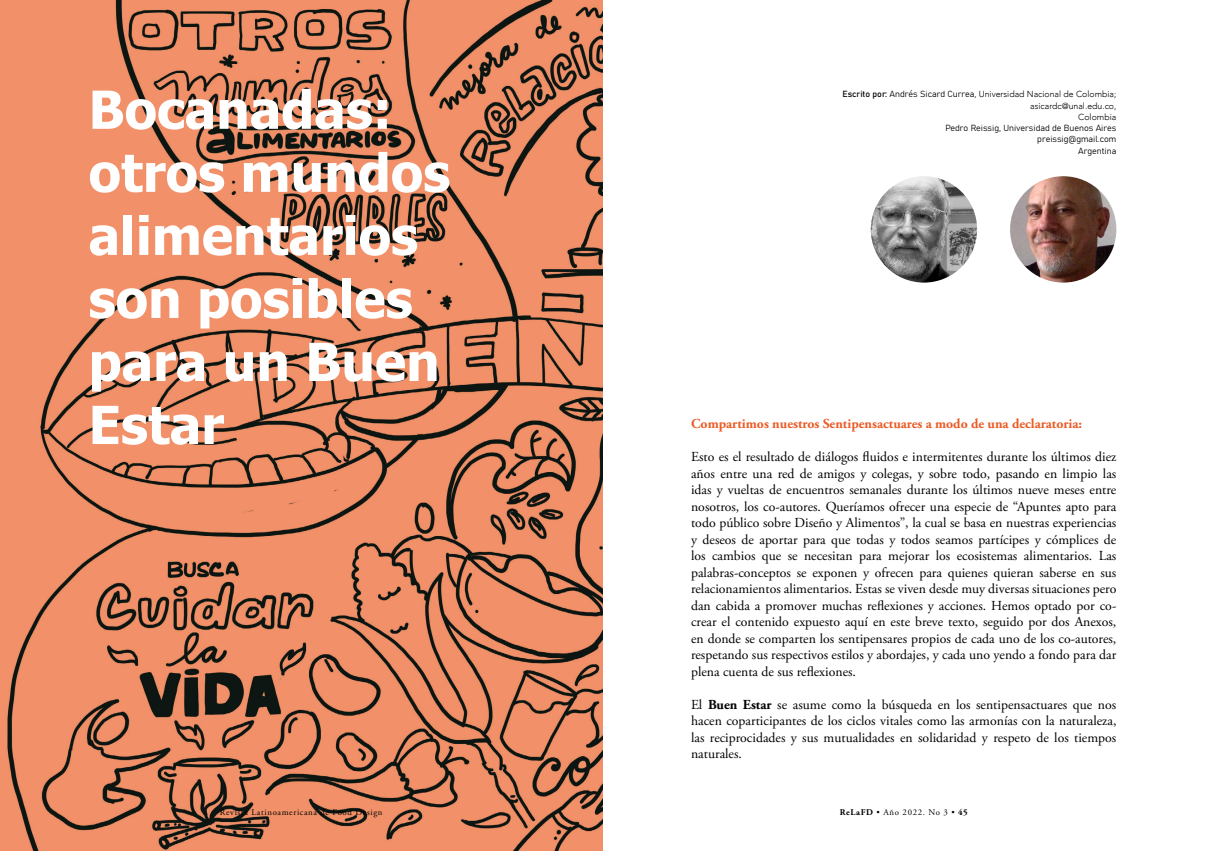
<style>
.page{position:relative;width:1205px;height:851px;background:#fff}
.page>*{position:absolute;margin:0;border:0;box-sizing:border-box;transform-origin:0 0}
.t1{font:700 52.5px/63px "Tahoma";color:#fff}
.t2{font:13.75px/16.5px "Adobe Garamond Pro";color:#000;text-align:justify}
.t3{font:700 13.75px "Adobe Garamond Pro";color:#eb5b25}
.t4{font:8.75px/11.2px "Bahnschrift";color:#000;text-align:right}
.t5{font:8.75px "Adobe Garamond Pro";letter-spacing:.075em;color:#000}
.t6{font:300 8.75px/11.2px "Avenir";color:#000;text-align:right}
.s1{font-family:"Avenir";font-weight:300}
.s2{font-weight:700}
</style>
<div class="page">
<img style="left:871px;top:176px;width:106px;height:106px;border-radius:53px">
<img style="left:1010px;top:176px;width:106px;height:106px;border-radius:53px">
<svg style="left:0;top:0;width:602px;height:850px;background:#cd7d5a"></svg>
<h1 class="t1" style="left:89px;top:80px;width:363px">Bocanadas: otros mundos alimentarios son posibles para un Buen<br>Estar</h1>
<p class="t4" style="left:842px;top:88px;width:275px">Escrito por: Andrés Sicard Currea, <span class="s1">Universidad Nacional de Colombia;</span></p>
<p class="t6" style="left:1030px;top:100px;width:88px">asicardc@unal.edu.co,<br>Colombia</p>
<p class="t4" style="left:945px;top:122px;width:172px">Pedro Reissig, Universidad de Buenos Aires preissig@gmail.com<br>Argentina</p>
<p class="t3" style="left:691px;top:415px;width:393px">Compartimos nuestros Sentipensactuares a modo de una declaratoria:</p>
<p class="t2" style="left:691px;top:449px;width:427px">Esto es el resultado de diálogos fluidos e intermitentes durante los últimos diez años entre una red de amigos y colegas, y sobre todo, pasando en limpio las idas y vueltas de encuentros semanales durante los últimos nueve meses entre nosotros, los co-autores. Queríamos ofrecer una especie de “Apuntes apto para todo público sobre Diseño y Alimentos”, la cual se basa en nuestras experiencias y deseos de aportar para que todas y todos seamos partícipes y cómplices de los cambios que se necesitan para mejorar los ecosistemas alimentarios. Las palabras-conceptos se exponen y ofrecen para quienes quieran saberse en sus relacionamientos alimentarios. Estas se viven desde muy diversas situaciones pero dan cabida a promover muchas reflexiones y acciones. Hemos optado por co&shy;crear el contenido expuesto aquí en este breve texto, seguido por dos Anexos, en donde se comparten los sentipensares propios de cada uno de los co-autores, respetando sus respectivos estilos y abordajes, y cada uno yendo a fondo para dar plena cuenta de sus reflexiones.</p>
<p class="t2" style="left:691px;top:696px;width:427px">El <span class="s2">Buen Estar</span> se asume como la búsqueda en los sentipensactuares que nos hacen coparticipantes de los ciclos vitales como las armonías con la naturaleza, las reciprocidades y sus mutualidades en solidaridad y respeto de los tiempos naturales.</p>
<p class="t5" style="left:220px;top:807px;width:164px">Revista Latinoamericana de Food Design</p>
<p class="t5" style="left:840px;top:807px;width:130px"><span class="s2">ReLaFD</span> • Año 2022. No 3 • <span class="s2">45</span></p>
</div>
